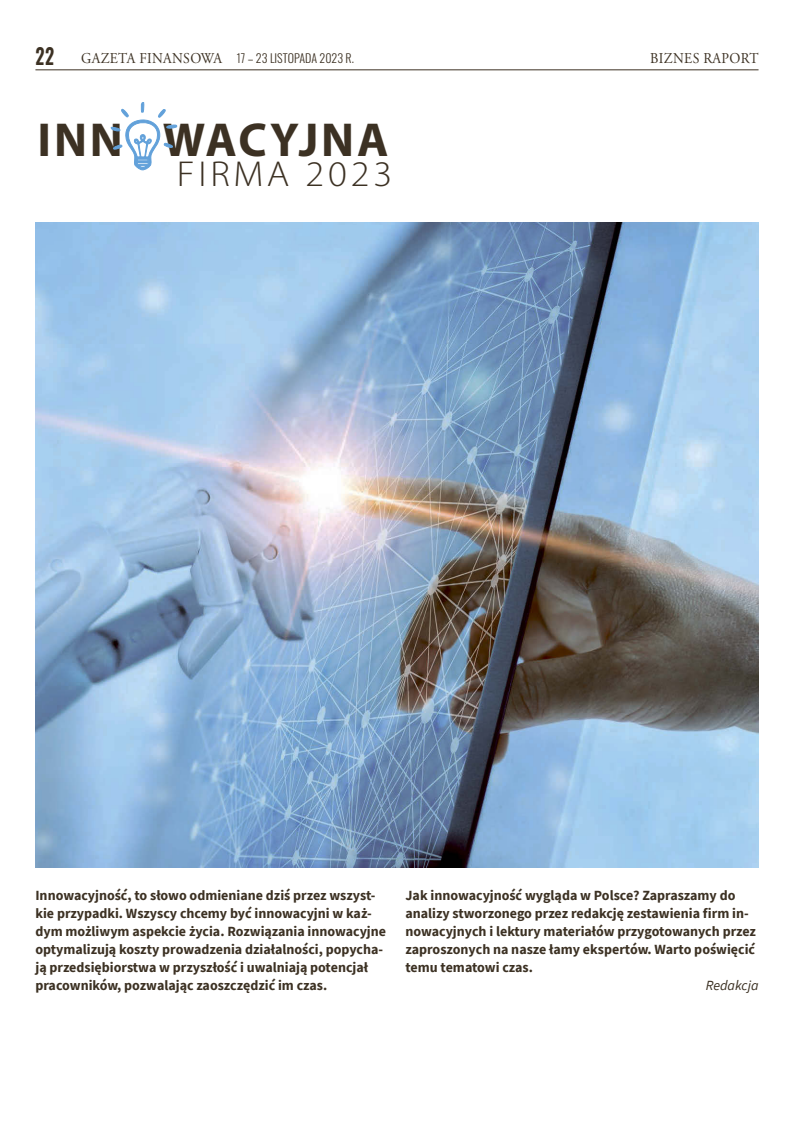
<style>
.page{position:relative;width:794px;height:1134px;background:#fff}
.page>*{position:absolute;margin:0;border:0;box-sizing:border-box;transform-origin:0 0}
.t1{font:700 47.9px "Myriad Pro";letter-spacing:.06em;color:#3c3123}
.t2{font:300 36.2px "Myriad Pro";letter-spacing:.1em;color:#3c3123;scale:1.06 1}
.t3{font:15px "Adobe Garamond Pro";letter-spacing:.025em;color:#3c3123;scale:.92 1}
.t4{font:700 14px/18px "Source Sans Pro";color:#3c3123}
.t5{font:italic 14px "Source Sans Pro";color:#3c3123}
.t6{font:300 12px "Oswald";color:#3c3123;scale:.92 1}
.s1{font-weight:600;font-size:22px}
.s2{font-family:"Adobe Garamond Pro";font-weight:400;font-size:15px}
.s3{color:#fff}
</style>
<div class="page">
<hr style="left:35px;top:70px;width:723px;height:1px;background:#3c3123">
<img style="left:35px;top:223px;width:723px;height:644px">
<svg style="left:110px;top:102px;width:67px;height:68px"></svg>
<p class="t6" style="left:35px;top:53px;width:348px"><span class="s1">22</span> <span class="s2">GAZETA FINANSOWA</span> 17 – 23 LISTOPADA 2023 R.</p>
<p class="t3" style="left:650px;top:53px;width:119px">BIZNES RAPORT</p>
<h1 class="t1" style="left:37px;top:111px;width:352px">INN<span class="s3">O</span>WACYJNA</h1>
<h2 class="t2" style="left:177px;top:153px;width:205px">FIRMA 2023</h2>
<p class="t4" style="left:35px;top:886px;width:352px">Innowacyjność, to słowo odmieniane dziś przez wszyst&shy;kie przypadki. Wszyscy chcemy być innowacyjni w każ&shy;dym możliwym aspekcie życia. Rozwiązania innowacyjne optymalizują koszty prowadzenia działalności, popycha&shy;ją przedsiębiorstwa w przyszłość i uwalniają potencjał pracowników, pozwalając zaoszczędzić im czas.</p>
<p class="t4" style="left:405px;top:886px;width:352px">Jak innowacyjność wygląda w Polsce? Zapraszamy do analizy stworzonego przez redakcję zestawienia firm in&shy;nowacyjnych i lektury materiałów przygotowanych przez zaproszonych na nasze łamy ekspertów. Warto poświęcić temu tematowi czas.</p>
<p class="t5" style="left:706px;top:976px;width:54px">Redakcja</p>
</div>
